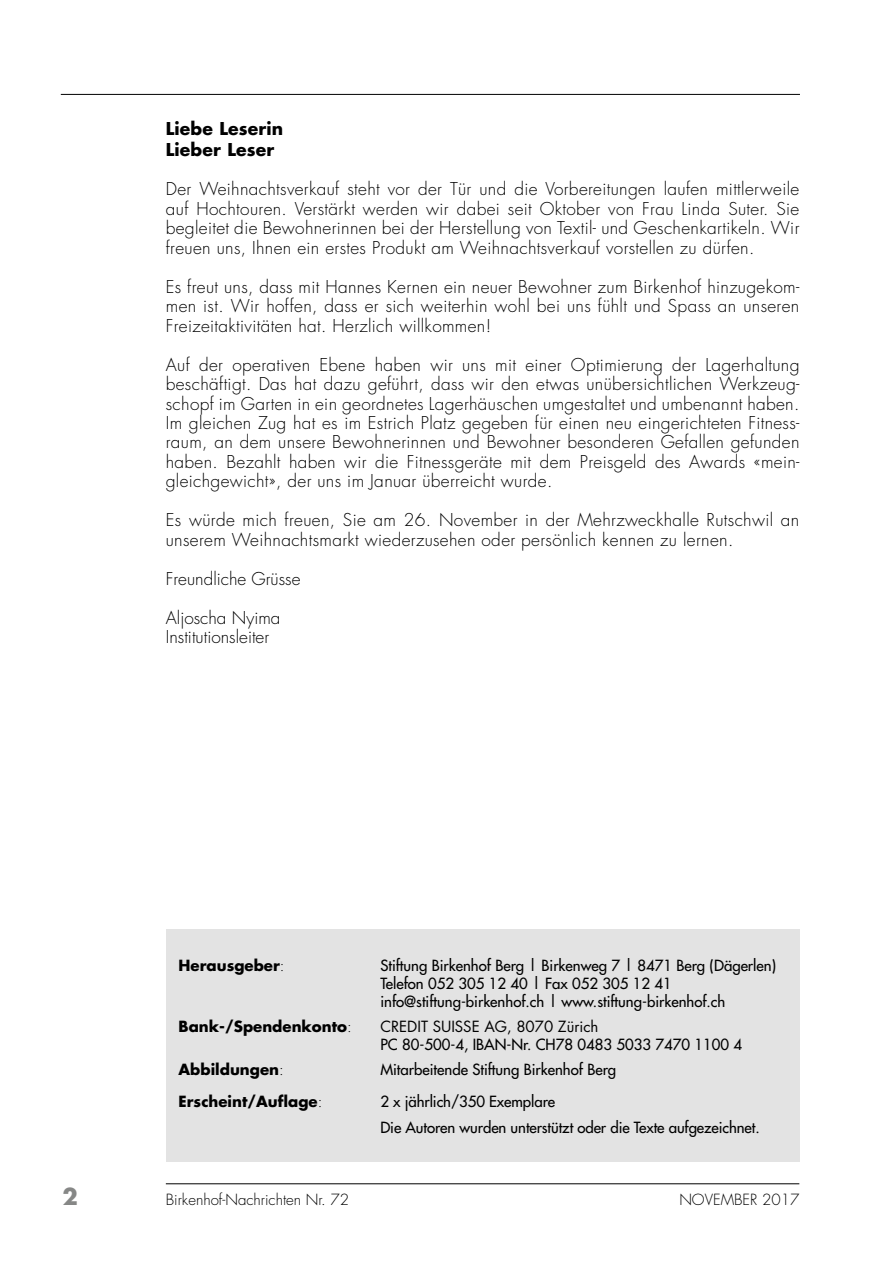
<style>
.page{position:relative;width:893px;height:1263px;background:#fff}
.page>*{position:absolute;margin:0;border:0;box-sizing:border-box;transform-origin:0 0}
.t1{font:700 22.5px "Futura";color:#868786}
.t2{font:300 17.25px/19.5px "Futura";letter-spacing:.02em;color:#000;text-align:justify}
.t3{font:300 17.25px/19.5px "Futura";color:#000}
.t4{font:700 17.25px/21px "Futura";letter-spacing:.01em;color:#000}
.t5{font:15px/18px "Futura";color:#000}
.t6{font:700 15px "Futura";color:#000}
.t7{font:300 15px "Futura";color:#000}
.t8{font:15px "Futura";color:#000}
.s1{font-weight:300}
</style>
<div class="page">
<hr style="left:61px;top:94px;width:739px;height:1px;background:#000">
<hr style="left:166px;top:1183px;width:633px;height:1px;background:#000">
<div style="left:166px;top:929px;width:633px;height:233px;background:#e3e3e3"></div>
<p class="t4" style="left:166px;top:118px;width:119px">Liebe Leserin<br>Lieber Leser</p>
<p class="t2" style="left:166px;top:179px;width:635px">Der Weihnachtsverkauf steht vor der Tür und die Vorbereitungen laufen mittlerweile auf Hochtouren. Verstärkt werden wir dabei seit Oktober von Frau Linda Suter. Sie begleitet die Bewohnerinnen bei der Herstellung von Textil- und Geschenkartikeln. Wir freuen uns, Ihnen ein erstes Produkt am Weihnachtsverkauf vorstellen zu dürfen.</p>
<p class="t2" style="left:166px;top:277px;width:635px">Es freut uns, dass mit Hannes Kernen ein neuer Bewohner zum Birkenhof hinzugekom&shy;men ist. Wir hoffen, dass er sich weiterhin wohl bei uns fühlt und Spass an unseren Freizeitaktivitäten hat. Herzlich willkommen!</p>
<p class="t2" style="left:166px;top:355px;width:635px">Auf der operativen Ebene haben wir uns mit einer Optimierung der Lagerhaltung beschäftigt. Das hat dazu geführt, dass wir den etwas unübersichtlichen Werkzeug&shy;schopf im Garten in ein geordnetes Lagerhäuschen umgestaltet und umbenannt haben.<br>Im gleichen Zug hat es im Estrich Platz gegeben für einen neu eingerichteten Fitness&shy;raum, an dem unsere Bewohnerinnen und Bewohner besonderen Gefallen gefunden haben. Bezahlt haben wir die Fitnessgeräte mit dem Preisgeld des Awards «mein&shy;gleichgewicht», der uns im Januar überreicht wurde.</p>
<p class="t2" style="left:166px;top:511px;width:635px">Es würde mich freuen, Sie am 26. November in der Mehrzweckhalle Rutschwil an unserem Weihnachtsmarkt wiederzusehen oder persönlich kennen zu lernen.</p>
<p class="t3" style="left:166px;top:569px;width:136px">Freundliche Grüsse</p>
<p class="t3" style="left:166px;top:608px;width:116px">Aljoscha Nyima<br>Institutionsleiter</p>
<p class="t6" style="left:179px;top:955px;width:107px">Herausgeber<span class="s1">:</span></p>
<p class="t5" style="left:380px;top:956px;width:397px">Stiftung Birkenhof Berg | Birkenweg 7 | 8471 Berg (Dägerlen)<br>Telefon 052 305 12 40 | Fax 052 305 12 41 info@stiftung-birkenhof.ch | www.stiftung-birkenhof.ch</p>
<p class="t6" style="left:179px;top:1016px;width:175px">Bank-/Spendenkonto<span class="s1">:</span></p>
<p class="t8" style="left:380px;top:1017px;width:220px">CREDIT SUISSE AG, 8070 Zürich</p>
<p class="t5" style="left:380px;top:1035px;width:363px">PC 80-500-4, IBAN-Nr. CH78 0483 5033 7470 1100 4</p>
<p class="t6" style="left:179px;top:1059px;width:107px">Abbildungen<span class="s1">:</span></p>
<p class="t5" style="left:380px;top:1060px;width:237px">Mitarbeitende Stiftung Birkenhof Berg</p>
<p class="t6" style="left:179px;top:1092px;width:145px">Erscheint/Auflage<span class="s1">:</span></p>
<p class="t5" style="left:380px;top:1089px;width:381px;line-height:25.2px">2 x jährlich/350 Exemplare<br>Die Autoren wurden unterstützt oder die Texte aufgezeichnet.</p>
<h1 class="t1" style="left:62px;top:1181px;width:17px">2</h1>
<p class="t7" style="left:166px;top:1190px;width:185px">Birkenhof-Nachrichten Nr. 72</p>
<p class="t7" style="left:679px;top:1190px;width:122px">NOVEMBER 2017</p>
</div>
